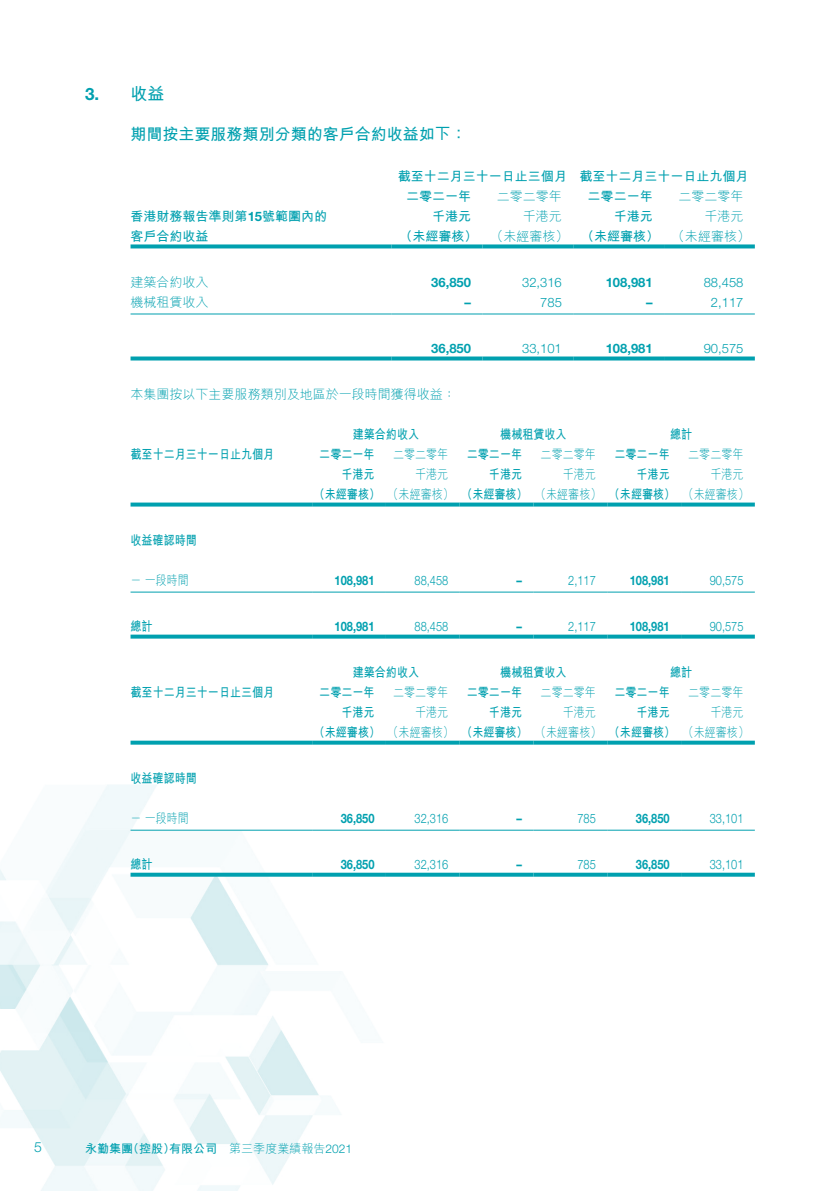
<style>
.page{position:relative;width:840px;height:1191px;background:#fff}
.page>*{position:absolute;margin:0;border:0;box-sizing:border-box;transform-origin:0 0}
.t1{font:700 17px "M Hei HK";color:#00a0af}
.t2{font:700 17px "Helvetica Neue LT Std";color:#00a0af}
.t3{font:700 16px "M Hei HK";color:#00a0af}
.t4{font:300 14px "Helvetica Neue LT Std";color:#00a0af}
.t5{font:700 13px/20px "M Hei HK";color:#00a0af;scale:.85 1}
.t6{font:700 13px/20px "M Hei HK";color:#00a0af}
.t7{font:300 13px "Helvetica Neue LT Std";color:#00a0af;scale:.85 1}
.t8{font:300 13px "M Hei HK";color:#00a0af;scale:.85 1}
.t9{font:700 13px "Helvetica Neue LT Std";color:#00a0af;scale:.85 1}
.t10{font:300 13px "M Hei HK";color:#00a0af}
.t11{font:300 13px "Helvetica Neue LT Std";color:#00a0af}
.t12{font:700 13px "Helvetica Neue LT Std";color:#00a0af}
.t13{font:300 12px "M Hei HK";color:#00a0af}
.t14{font:700 12px "M Hei HK";color:#00a0af}
.s1{font-family:"Helvetica Neue LT Std"}
.s2{font-weight:300}
</style>
<div class="page">
<img style="left:0;top:244px;width:755px;height:947px">
<svg style="left:130px;top:244px;width:261px;height:4px"></svg>
<svg style="left:391px;top:244px;width:91px;height:4px"></svg>
<svg style="left:482px;top:244px;width:91px;height:4px"></svg>
<svg style="left:573px;top:244px;width:90px;height:4px"></svg>
<svg style="left:663px;top:244px;width:91px;height:4px"></svg>
<hr style="left:130px;top:313px;width:261px;height:1px;background:#00a0af">
<hr style="left:391px;top:313px;width:91px;height:1px;background:#00a0af">
<hr style="left:482px;top:313px;width:91px;height:1px;background:#00a0af">
<hr style="left:573px;top:313px;width:90px;height:1px;background:#00a0af">
<hr style="left:663px;top:313px;width:91px;height:1px;background:#00a0af">
<svg style="left:130px;top:356px;width:261px;height:4px"></svg>
<svg style="left:391px;top:356px;width:91px;height:4px"></svg>
<svg style="left:482px;top:356px;width:91px;height:4px"></svg>
<svg style="left:573px;top:356px;width:90px;height:4px"></svg>
<svg style="left:663px;top:356px;width:91px;height:4px"></svg>
<svg style="left:130px;top:502px;width:182px;height:4px"></svg>
<svg style="left:312px;top:502px;width:74px;height:4px"></svg>
<svg style="left:386px;top:502px;width:73px;height:4px"></svg>
<svg style="left:459px;top:502px;width:74px;height:4px"></svg>
<svg style="left:533px;top:502px;width:74px;height:4px"></svg>
<svg style="left:607px;top:502px;width:73px;height:4px"></svg>
<svg style="left:680px;top:502px;width:74px;height:4px"></svg>
<hr style="left:130px;top:591px;width:182px;height:1px;background:#00a0af">
<hr style="left:312px;top:591px;width:74px;height:1px;background:#00a0af">
<hr style="left:386px;top:591px;width:73px;height:1px;background:#00a0af">
<hr style="left:459px;top:591px;width:74px;height:1px;background:#00a0af">
<hr style="left:533px;top:591px;width:74px;height:1px;background:#00a0af">
<hr style="left:607px;top:591px;width:73px;height:1px;background:#00a0af">
<hr style="left:680px;top:591px;width:74px;height:1px;background:#00a0af">
<svg style="left:130px;top:634px;width:182px;height:4px"></svg>
<svg style="left:312px;top:634px;width:74px;height:4px"></svg>
<svg style="left:386px;top:634px;width:73px;height:4px"></svg>
<svg style="left:459px;top:634px;width:74px;height:4px"></svg>
<svg style="left:533px;top:634px;width:74px;height:4px"></svg>
<svg style="left:607px;top:634px;width:73px;height:4px"></svg>
<svg style="left:680px;top:634px;width:74px;height:4px"></svg>
<svg style="left:130px;top:740px;width:182px;height:4px"></svg>
<svg style="left:312px;top:740px;width:74px;height:4px"></svg>
<svg style="left:386px;top:740px;width:73px;height:4px"></svg>
<svg style="left:459px;top:740px;width:74px;height:4px"></svg>
<svg style="left:533px;top:740px;width:74px;height:4px"></svg>
<svg style="left:607px;top:740px;width:73px;height:4px"></svg>
<svg style="left:680px;top:740px;width:74px;height:4px"></svg>
<hr style="left:130px;top:829px;width:182px;height:1px;background:#00a0af">
<hr style="left:312px;top:829px;width:74px;height:1px;background:#00a0af">
<hr style="left:386px;top:829px;width:73px;height:1px;background:#00a0af">
<hr style="left:459px;top:829px;width:74px;height:1px;background:#00a0af">
<hr style="left:533px;top:829px;width:74px;height:1px;background:#00a0af">
<hr style="left:607px;top:829px;width:73px;height:1px;background:#00a0af">
<hr style="left:680px;top:829px;width:74px;height:1px;background:#00a0af">
<svg style="left:130px;top:872px;width:182px;height:4px"></svg>
<svg style="left:312px;top:872px;width:74px;height:4px"></svg>
<svg style="left:386px;top:872px;width:73px;height:4px"></svg>
<svg style="left:459px;top:872px;width:74px;height:4px"></svg>
<svg style="left:533px;top:872px;width:74px;height:4px"></svg>
<svg style="left:607px;top:872px;width:73px;height:4px"></svg>
<svg style="left:680px;top:872px;width:74px;height:4px"></svg>
<h1 class="t2" style="left:85px;top:84px;width:16px">3.</h1>
<h1 class="t1" style="left:130px;top:82px;width:35px">收益</h1>
<p class="t3" style="left:130px;top:123px;width:337px">期間按主要服務類別分類的客戶合約收益如下：</p>
<p class="t6" style="left:397px;top:165px;width:170px">截至十二月三十一日止三個月</p>
<p class="t6" style="left:579px;top:165px;width:170px">截至十二月三十一日止九個月</p>
<p class="t6" style="left:406px;top:185px;width:66px">二零二一年</p>
<p class="t10" style="left:496px;top:189px;width:66px">二零二零年</p>
<p class="t6" style="left:587px;top:185px;width:66px">二零二一年</p>
<p class="t10" style="left:678px;top:189px;width:66px">二零二零年</p>
<p class="t6" style="left:130px;top:205px;width:198px">香港財務報告準則第<span class="s1">15</span>號範圍內的客戶合約收益</p>
<p class="t10" style="left:130px;top:275px;width:79px">建築合約收入</p>
<p class="t10" style="left:522px;top:209px;width:40px">千港元</p>
<p class="t10" style="left:704px;top:209px;width:40px">千港元</p>
<p class="t6" style="left:399px;top:205px;width:352px;text-indent:32px">千港元<br>（未經審核） <span class="s2">（未經審核）</span> （未經審核） <span class="s2">（未經審核(</span></p>
<p class="t11" style="left:703px;top:274px;width:41px">88,458</p>
<p class="t6" style="left:613px;top:205px;width:40px">千港元</p>
<p class="t12" style="left:431px;top:274px;width:41px">36,850</p>
<p class="t12" style="left:605px;top:274px;width:48px">108,981</p>
<p class="t11" style="left:522px;top:274px;width:41px">32,316</p>
<p class="t10" style="left:130px;top:295px;width:79px">機械租賃收入</p>
<p class="t12" style="left:464px;top:294px;width:8px">–</p>
<p class="t11" style="left:540px;top:294px;width:23px">785</p>
<p class="t12" style="left:645px;top:294px;width:8px">–</p>
<p class="t11" style="left:710px;top:294px;width:34px">2,117</p>
<p class="t12" style="left:431px;top:340px;width:41px">36,850</p>
<p class="t10" style="left:130px;top:387px;width:327px">本集團按以下主要服務類別及地區於一段時間獲得收益：</p>
<p class="t11" style="left:522px;top:340px;width:41px">33,101</p>
<p class="t12" style="left:605px;top:340px;width:48px">108,981</p>
<p class="t11" style="left:703px;top:340px;width:41px">90,575</p>
<p class="t5" style="left:352px;top:423px;width:79px">建築合約收入</p>
<p class="t5" style="left:500px;top:423px;width:79px">機械租賃收入</p>
<p class="t5" style="left:669px;top:423px;width:27px">總計</p>
<p class="t5" style="left:130px;top:443px;width:171px">截至十二月三十一日止九個月</p>
<p class="t5" style="left:319px;top:443px;width:67px">二零二一年</p>
<p class="t8" style="left:393px;top:447px;width:66px">二零二零年</p>
<p class="t5" style="left:466px;top:443px;width:66px">二零二一年</p>
<p class="t8" style="left:540px;top:447px;width:66px">二零二零年</p>
<p class="t5" style="left:614px;top:443px;width:66px">二零二一年</p>
<p class="t8" style="left:687px;top:447px;width:66px">二零二零年</p>
<p class="t8" style="left:415px;top:467px;width:41px">千港元</p>
<p class="t8" style="left:562px;top:467px;width:40px">千港元</p>
<p class="t8" style="left:710px;top:467px;width:41px">千港元</p>
<p class="t5" style="left:313px;top:463px;width:513px;text-indent:28px">千港元<br>（未經審核） <span class="s2">（未經審核）</span> （未經審核） <span class="s2">（未經審核）</span> （未經審核） <span class="s2">（未經審核(</span></p>
<p class="t5" style="left:488px;top:463px;width:41px">千港元</p>
<p class="t5" style="left:636px;top:463px;width:41px">千港元</p>
<p class="t5" style="left:130px;top:529px;width:80px">收益確認時間</p>
<p class="t8" style="left:130px;top:573px;width:70px">－一段時間</p>
<p class="t9" style="left:334px;top:572px;width:48px">108,981</p>
<p class="t7" style="left:414px;top:572px;width:41px">88,458</p>
<p class="t9" style="left:516px;top:572px;width:8px">–</p>
<p class="t7" style="left:568px;top:572px;width:34px">2,117</p>
<p class="t9" style="left:629px;top:572px;width:48px">108,981</p>
<p class="t7" style="left:709px;top:572px;width:41px">90,575</p>
<p class="t5" style="left:130px;top:615px;width:28px">總計</p>
<p class="t9" style="left:334px;top:618px;width:48px">108,981</p>
<p class="t7" style="left:414px;top:618px;width:41px">88,458</p>
<p class="t9" style="left:516px;top:618px;width:8px">–</p>
<p class="t7" style="left:568px;top:618px;width:34px">2,117</p>
<p class="t9" style="left:629px;top:618px;width:48px">108,981</p>
<p class="t7" style="left:709px;top:618px;width:41px">90,575</p>
<p class="t5" style="left:352px;top:661px;width:79px">建築合約收入</p>
<p class="t5" style="left:500px;top:661px;width:79px">機械租賃收入</p>
<p class="t5" style="left:669px;top:661px;width:27px">總計</p>
<p class="t5" style="left:130px;top:681px;width:171px">截至十二月三十一日止三個月</p>
<p class="t5" style="left:319px;top:681px;width:67px">二零二一年</p>
<p class="t8" style="left:393px;top:685px;width:66px">二零二零年</p>
<p class="t5" style="left:466px;top:681px;width:66px">二零二一年</p>
<p class="t8" style="left:540px;top:685px;width:66px">二零二零年</p>
<p class="t5" style="left:614px;top:681px;width:66px">二零二一年</p>
<p class="t8" style="left:687px;top:685px;width:66px">二零二零年</p>
<p class="t8" style="left:415px;top:705px;width:41px">千港元</p>
<p class="t8" style="left:562px;top:705px;width:40px">千港元</p>
<p class="t8" style="left:710px;top:705px;width:41px">千港元</p>
<p class="t5" style="left:313px;top:701px;width:513px;text-indent:28px">千港元<br>（未經審核） <span class="s2">（未經審核）</span> （未經審核） <span class="s2">（未經審核）</span> （未經審核） <span class="s2">（未經審核(</span></p>
<p class="t5" style="left:488px;top:701px;width:41px">千港元</p>
<p class="t5" style="left:636px;top:701px;width:41px">千港元</p>
<p class="t5" style="left:130px;top:767px;width:80px">收益確認時間</p>
<p class="t8" style="left:130px;top:811px;width:70px">－一段時間</p>
<p class="t9" style="left:340px;top:810px;width:41px">36,850</p>
<p class="t7" style="left:414px;top:810px;width:41px">32,316</p>
<p class="t9" style="left:516px;top:810px;width:8px">–</p>
<p class="t7" style="left:577px;top:810px;width:23px">785</p>
<p class="t9" style="left:635px;top:810px;width:41px">36,850</p>
<p class="t7" style="left:709px;top:810px;width:41px">33,101</p>
<p class="t5" style="left:130px;top:853px;width:28px">總計</p>
<p class="t9" style="left:340px;top:856px;width:41px">36,850</p>
<p class="t7" style="left:414px;top:856px;width:41px">32,316</p>
<p class="t9" style="left:516px;top:856px;width:8px">–</p>
<p class="t7" style="left:577px;top:856px;width:23px">785</p>
<p class="t9" style="left:635px;top:856px;width:41px">36,850</p>
<p class="t7" style="left:709px;top:856px;width:41px">33,101</p>
<p class="t4" style="left:34px;top:1139px;width:9px">5</p>
<p class="t14" style="left:85px;top:1140px;width:49px">永勤集團</p>
<p class="t14" style="left:127px;top:1140px;width:49px">（控股）</p>
<p class="t14" style="left:169px;top:1140px;width:49px">有限公司</p>
<p class="t13" style="left:229px;top:1142px;width:124px">第三季度業績報告<span class="s1">2021</span></p>
</div>
